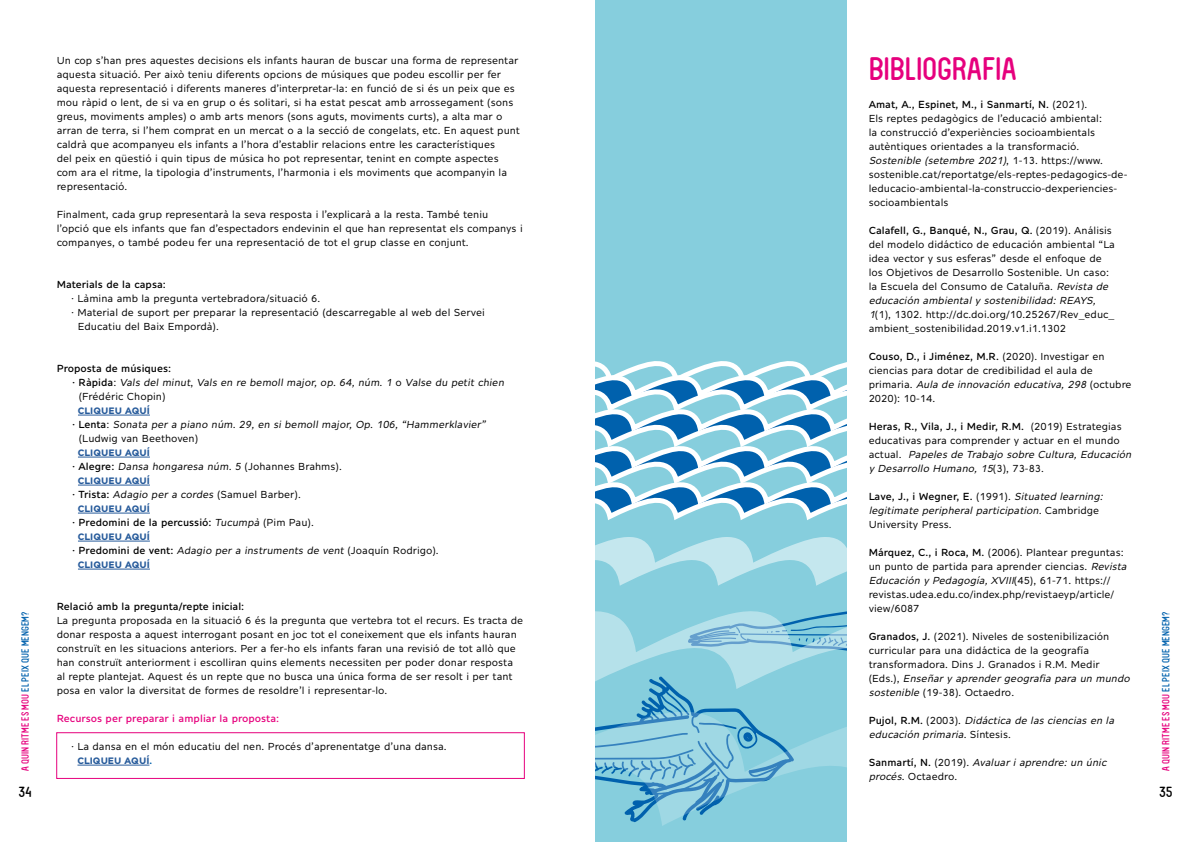
<style>
.page{position:relative;width:1191px;height:842px;background:#fff}
.page>*{position:absolute;margin:0;border:0;box-sizing:border-box;transform-origin:0 0}
.t1{font:31.1px "FV Almelo";color:#e6007d}
.t2{font:14px "FV Almelo";color:#000}
.t3{font:10px/14px "Alleyn";color:#000}
.t4{font:italic 10px/14px "Alleyn";color:#000}
.t5{font:500 10px "Alleyn";color:#000}
.t6{font:10px "FV Almelo";letter-spacing:.01em;color:#0061ad}
.t7{font:500 10px "Alleyn";color:#e6007d}
.t8{font:700 9px "Alleyn";color:#275b9b}
.s1{font-weight:500}
.s2{font-weight:400}
.s3{color:#0061ad}
.s4{font-style:italic}
.s5{font-weight:500;font-style:normal}
.s6{font-style:normal}
.s7{color:#e6007d}
</style>
<div class="page">
<div style="left:595px;top:0;width:252px;height:842px;background:#86cedd"></div>
<hr style="left:78px;top:415px;width:72px;height:1px;background:#275b9b">
<hr style="left:78px;top:457px;width:72px;height:1px;background:#275b9b">
<hr style="left:78px;top:485px;width:72px;height:1px;background:#275b9b">
<hr style="left:78px;top:513px;width:72px;height:1px;background:#275b9b">
<hr style="left:78px;top:541px;width:72px;height:1px;background:#275b9b">
<hr style="left:78px;top:569px;width:72px;height:1px;background:#275b9b">
<hr style="left:77px;top:765px;width:72px;height:1px;background:#275b9b">
<div style="left:56px;top:732px;width:468px;height:47px;border:1px solid #e6007d"></div>
<svg style="left:595px;top:361px;width:252px;height:225px"></svg>
<svg style="left:595px;top:611px;width:252px;height:64px"></svg>
<svg style="left:595px;top:675px;width:252px;height:151px"></svg>
<p class="t3" style="left:57px;top:53px;width:465px">Un cop s’han pres aquestes decisions els infants hauran de buscar una forma de representar aquesta situació. Per això teniu diferents opcions de músiques que podeu escollir per fer aquesta representació i diferents maneres d’interpretar-la: en funció de si és un peix que es mou ràpid o lent, de si va en grup o és solitari, si ha estat pescat amb arrossegament (sons greus, moviments amples) o amb arts menors (sons aguts, moviments curts), a alta mar o arran de terra, si l’hem comprat en un mercat o a la secció de congelats, etc. En aquest punt caldrà que acompanyeu els infants a l’hora d’establir relacions entre les característiques<br>del peix en qüestió i quin tipus de música ho pot representar, tenint en compte aspectes com ara el ritme, la tipologia d’instruments, l’harmonia i els moviments que acompanyin la representació.</p>
<p class="t3" style="left:57px;top:207px;width:467px">Finalment, cada grup representarà la seva resposta i l’explicarà a la resta. També teniu l’opció que els infants que fan d’espectadors endevinin el que han representat els companys i companyes, o també podeu fer una representació de tot el grup classe en conjunt.</p>
<p class="t5" style="left:57px;top:278px;width:111px">Materials de la capsa:</p>
<p class="t3" style="left:71px;top:291px;width:251px">· Làmina amb la pregunta vertebradora/situació 6.</p>
<p class="t3" style="left:71px;top:305px;width:415px">· Material de suport per preparar la representació (descarregable al web del Servei</p>
<p class="t3" style="left:78px;top:319px;width:143px">Educatiu del Baix Empordà).</p>
<p class="t5" style="left:57px;top:362px;width:116px">Proposta de músiques:</p>
<p class="t3" style="left:72px;top:375px;width:435px"><span class="s1">· R à p i d a</span> : Vals del minut, Vals en re bemoll major, op. 64, núm. 1 o Valse du petit chien</p>
<p class="t3" style="left:79px;top:389px;width:88px">(Frédéric Chopin)</p>
<p class="t8" style="left:78px;top:405px;width:73px">CLIQUEU AQUÍ</p>
<p class="t3" style="left:79px;top:417px;width:410px;text-indent:-7px"><span class="s1">· Le nta</span> : Sonata per a piano núm. 29, en si bemoll major, Op. 106, “Hammerklavier” (Ludwig van Beethoven)</p>
<p class="t8" style="left:78px;top:447px;width:73px">CLIQUEU AQUÍ</p>
<p class="t3" style="left:72px;top:459px;width:272px"><span class="s1">· Alegre:</span> Dansa hongaresa núm. 5 (Johannes Brahms).</p>
<p class="t8" style="left:78px;top:475px;width:73px">CLIQUEU AQUÍ</p>
<p class="t3" style="left:72px;top:487px;width:231px"><span class="s1">· Trista:</span> Adagio per a cordes (Samuel Barber).</p>
<p class="t8" style="left:78px;top:503px;width:73px">CLIQUEU AQUÍ</p>
<p class="t5" style="left:72px;top:516px;width:244px">· Predomini de la percussió: <span class="s2">Tucumpà (Pim Pau).</span></p>
<p class="t8" style="left:78px;top:531px;width:73px">CLIQUEU AQUÍ</p>
<p class="t3" style="left:72px;top:543px;width:368px"><span class="s1">· Predomini de vent:</span> Adagio per a instruments de vent (Joaquín Rodrigo).</p>
<p class="t8" style="left:78px;top:559px;width:73px">CLIQUEU AQUÍ</p>
<p class="t5" style="left:57px;top:600px;width:189px">Relació amb la pregunta/repte inicial:</p>
<p class="t3" style="left:57px;top:613px;width:468px">La pregunta proposada en la situació 6 és la pregunta que vertebra tot el recurs. Es tracta de donar resposta a aquest interrogant posant en joc tot el coneixement que els infants hauran construït en les situacions anteriors. Per a fer-ho els infants faran una revisió de tot allò que han construït anteriorment i escolliran quins elements necessiten per poder donar resposta al repte plantejat. Aquest és un repte que no busca una única forma de ser resolt i per tant posa en valor la diversitat de formes de resoldre’l i representar-lo.</p>
<p class="t7" style="left:57px;top:712px;width:224px">Recursos per preparar i ampliar la proposta:</p>
<p class="t3" style="left:71px;top:739px;width:377px">· La dansa en el món educatiu del nen. Procés d’aprenentatge d’una dansa.</p>
<p class="t8" style="left:77px;top:755px;width:76px">CLIQUEU AQUÍ<span class="s3">.</span></p>
<h1 class="t1" style="left:868px;top:50px;width:149px">BIBLIOGRAFIA</h1>
<p class="t3" style="left:868px;top:97px;width:260px"><span class="s1">Amat, A., Espinet, M., i Sanmartí, N.</span> (2021).<br>Els reptes pedagògics de l’educació ambiental:<br>la construcció d’experiències socioambientals autèntiques orientades a la transformació.<br><span class="s4">Sostenible (setembre 2021)</span>, 1 - 1 3 . h tt p s : //w w w . sostenible.cat/reportatge/els-reptes-pedagogics-de&shy;leducacio-ambiental-la-construccio-dexperiencies&shy;socioambientals</p>
<p class="t3" style="left:868px;top:223px;width:248px"><span class="s1">Calafell, G., Banqué, N., Grau, Q.</span> (2019). Análisis del modelo didáctico de educación ambiental “La idea vector y sus esferas” desde el enfoque de los Objetivos de Desarrollo Sostenible. Un caso: la Escuela del Consumo de Cataluña. <span class="s4">Revista de educación ambiental y sostenibilidad: REAYS, 1</span>(1), 1302. http://dc.doi.org/10.25267/Rev_educ_ ambient_sostenibilidad.2019.v1.i1.1302</p>
<p class="t3" style="left:868px;top:349px;width:264px"><span class="s1">Couso, D., i Jiménez, M.R.</span> (2020). Investigar en ciencias para dotar de credibilidad el aula de<br>p r i m a r i a . <span class="s4">Aula de innovación educativa, 298</span> ( o c t u b re 2020): 10-14.</p>
<p class="t3" style="left:868px;top:419px;width:267px"><span class="s1">Heras, R., Vila, J., i Medir, R.M.</span> (2019) Estrategias educativas para comprender y actuar en el mundo<br>a c t u a l . <span class="s4">Papeles de Trabajo sobre Cultura, Educación y Desarrollo Humano, 15</span>( 3 ) , 7 3 - 8 3 .</p>
<p class="t4" style="left:868px;top:489px;width:238px"><span class="s5">Lave, J., i Wegner, E.</span> <span class="s6">(1991).</span> Situated learning: legitimate peripheral participation. <span class="s6">C a m b r i d g e<br>University Press.</span></p>
<p class="t3" style="left:868px;top:545px;width:262px"><span class="s1">Márquez, C., i Roca, M.</span> (2006). Plantear preguntas: un punto de partida para aprender ciencias. <span class="s4">Revista Educación y Pedagogía, XVIII</span>( 4 5 ) , 6 1 - 7 1 . h tt p s : // revistas.udea.edu.co/index.php/revistaeyp/article/ view/6087</p>
<p class="t3" style="left:868px;top:629px;width:265px"><span class="s1">Granados, J.</span> (2021). Niveles de sostenibilización curricular para una didáctica de la geografía transformadora. Dins J. Granados i R.M. Medir<br>( E d s . ) , <span class="s4">Enseñar y aprender geografia para un mundo sostenible</span> (19-38). Octaedro.</p>
<p class="t4" style="left:868px;top:713px;width:249px"><span class="s5">P uj o l , R . M .</span> <span class="s6">( 2 0 0 3 ) .</span> Didáctica de las ciencias en la educación primaria<span class="s6">. S í n te s i s .</span></p>
<p class="t4" style="left:868px;top:755px;width:242px"><span class="s5">S a n m a rtí, N .</span> <span class="s6">( 2 0 1 9 ) .</span> Avaluar i aprendre: un únic procés<span class="s6">. Octaedro.</span></p>
<p class="t6" style="left:19px;top:771px;width:161px;rotate:-90deg"><span class="s7">A QUIN RITME ES MOU</span> EL PEIX QUE MENGEM?</p>
<p class="t6" style="left:1159px;top:771px;width:161px;rotate:-90deg"><span class="s7">A QUIN RITME ES MOU</span> EL PEIX QUE MENGEM?</p>
<h2 class="t2" style="left:18px;top:783px;width:15px">34</h2>
<h2 class="t2" style="left:1159px;top:783px;width:15px">35</h2>
</div>
